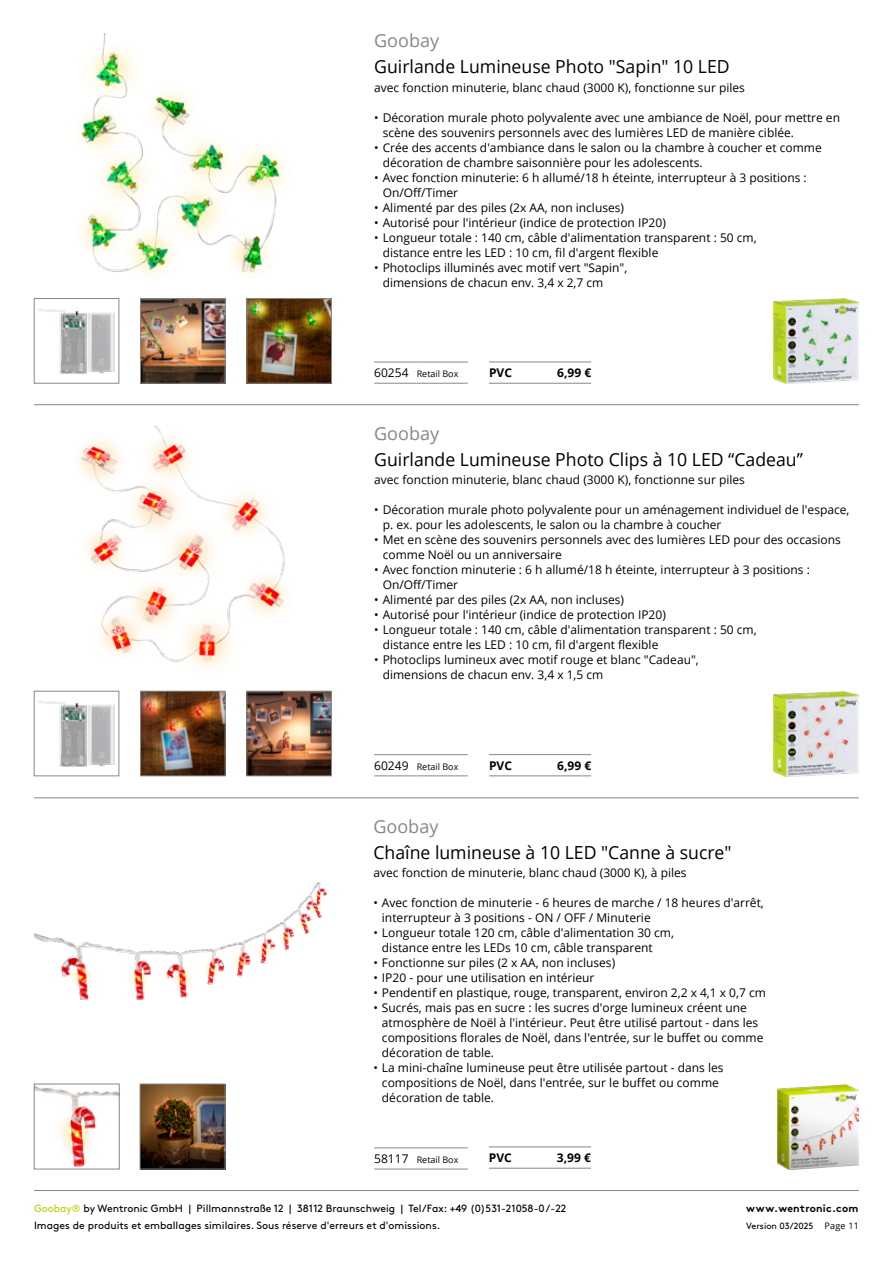
<style>
.page{position:relative;width:893px;height:1263px;background:#fff}
.page>*{position:absolute;margin:0;border:0;box-sizing:border-box;transform-origin:0 0}
.t1{font:18px "Open Sans";color:#000}
.t2{font:18px "Open Sans";color:#868786}
.t3{font:12px/15px "Open Sans";color:#000}
.t4{font:700 12px "Open Sans";color:#000}
.t5{font:10.5px/16.8px "Brown";color:#000}
.t6{font:700 10.5px "Brown";letter-spacing:.025em;color:#000}
.t7{font:9px "Open Sans";color:#000}
.t8{font:9px "Brown";color:#000}
.s1{font-size:12px}
.s2{color:#bbcf00}
.s3{font-family:"Open Sans"}
</style>
<div class="page">
<hr style="left:34px;top:1190px;width:825px;height:1px;background:#868786">
<hr style="left:34px;top:404px;width:825px;height:1px;background:#868786">
<hr style="left:34px;top:798px;width:825px;height:1px;background:#868786">
<img style="left:142px;top:300px;width:81px;height:81px">
<div style="left:140px;top:298px;width:85px;height:85px;border:1px solid #868786"></div>
<img style="left:142px;top:693px;width:81px;height:81px">
<div style="left:140px;top:691px;width:85px;height:85px;border:1px solid #868786"></div>
<img style="left:774px;top:298px;width:85px;height:85px">
<img style="left:774px;top:691px;width:85px;height:85px">
<img style="left:249px;top:300px;width:81px;height:81px">
<div style="left:247px;top:298px;width:85px;height:85px;border:1px solid #868786"></div>
<img style="left:249px;top:693px;width:81px;height:81px">
<div style="left:247px;top:691px;width:85px;height:85px;border:1px solid #868786"></div>
<img style="left:79px;top:33px;width:205px;height:242px">
<img style="left:79px;top:426px;width:208px;height:241px">
<hr style="left:374px;top:362px;width:43px;height:1px;background:#868786">
<hr style="left:374px;top:383px;width:43px;height:1px;background:#868786">
<hr style="left:417px;top:362px;width:51px;height:1px;background:#868786">
<hr style="left:417px;top:383px;width:51px;height:1px;background:#868786">
<hr style="left:374px;top:754px;width:43px;height:1px;background:#868786">
<hr style="left:374px;top:776px;width:43px;height:1px;background:#868786">
<hr style="left:417px;top:754px;width:51px;height:1px;background:#868786">
<hr style="left:417px;top:776px;width:51px;height:1px;background:#868786">
<img style="left:38px;top:309px;width:77px;height:65px">
<div style="left:34px;top:298px;width:85px;height:85px;border:1px solid #868786"></div>
<img style="left:38px;top:701px;width:77px;height:65px">
<div style="left:34px;top:691px;width:85px;height:85px;border:1px solid #868786"></div>
<img style="left:778px;top:1084px;width:81px;height:85px">
<img style="left:36px;top:1086px;width:81px;height:81px">
<div style="left:34px;top:1084px;width:85px;height:85px;border:1px solid #868786"></div>
<img style="left:142px;top:1086px;width:81px;height:81px">
<div style="left:140px;top:1084px;width:85px;height:85px;border:1px solid #868786"></div>
<img style="left:34px;top:882px;width:293px;height:118px">
<hr style="left:374px;top:1147px;width:43px;height:1px;background:#868786">
<hr style="left:374px;top:1169px;width:43px;height:1px;background:#868786">
<hr style="left:417px;top:1147px;width:51px;height:1px;background:#868786">
<hr style="left:417px;top:1169px;width:51px;height:1px;background:#868786">
<hr style="left:489px;top:362px;width:51px;height:1px;background:#868786">
<hr style="left:540px;top:362px;width:51px;height:1px;background:#868786">
<hr style="left:489px;top:383px;width:51px;height:1px;background:#868786">
<hr style="left:540px;top:383px;width:51px;height:1px;background:#868786">
<hr style="left:489px;top:754px;width:51px;height:1px;background:#868786">
<hr style="left:540px;top:754px;width:51px;height:1px;background:#868786">
<hr style="left:489px;top:776px;width:51px;height:1px;background:#868786">
<hr style="left:540px;top:776px;width:51px;height:1px;background:#868786">
<hr style="left:489px;top:1147px;width:51px;height:1px;background:#868786">
<hr style="left:540px;top:1147px;width:51px;height:1px;background:#868786">
<hr style="left:489px;top:1168px;width:51px;height:1px;background:#868786">
<hr style="left:540px;top:1168px;width:51px;height:1px;background:#868786">
<h1 class="t2" style="left:374px;top:28px;width:66px">Goobay</h1>
<h1 class="t1" style="left:374px;top:54px;width:357px">Guirlande Lumineuse Photo "Sapin" 10 LED</h1>
<p class="t3" style="left:374px;top:79px;width:372px">avec fonction minuterie, blanc chaud (3000 K), fonctionne sur piles</p>
<p class="t3" style="left:383px;top:109px;width:459px;text-indent:-9px">• Décoration murale photo polyvalente avec une ambiance de Noël, pour mettre en scène des souvenirs personnels avec des lumières LED de manière ciblée.</p>
<p class="t3" style="left:383px;top:139px;width:440px;text-indent:-9px">• Crée des accents d'ambiance dans le salon ou la chambre à coucher et comme décoration de chambre saisonnière pour les adolescents.</p>
<p class="t3" style="left:383px;top:169px;width:426px;text-indent:-9px">• Avec fonction minuterie: 6 h allumé/18 h éteinte, interrupteur à 3 positions :<br>On/Off/Timer</p>
<p class="t3" style="left:374px;top:199px;width:251px">• Alimenté par des piles (2x AA, non incluses)</p>
<p class="t3" style="left:374px;top:214px;width:293px">• Autorisé pour l'intérieur (indice de protection IP20)</p>
<p class="t3" style="left:383px;top:229px;width:375px;text-indent:-9px">• Longueur totale : 140 cm, câble d'alimentation transparent : 50 cm, distance entre les LED : 10 cm, fil d'argent flexible</p>
<p class="t3" style="left:383px;top:259px;width:246px;text-indent:-9px">• Photoclips illuminés avec motif vert "Sapin", dimensions de chacun env. 3,4 x 2,7 cm</p>
<p class="t7" style="left:374px;top:368px;width:86px"><span class="s1">60254</span> Retail Box</p>
<p class="t4" style="left:489px;top:364px;width:24px">PVC</p>
<p class="t4" style="left:557px;top:364px;width:36px">6,99 €</p>
<h1 class="t2" style="left:374px;top:421px;width:66px">Goobay</h1>
<h1 class="t1" style="left:374px;top:447px;width:430px">Guirlande Lumineuse Photo Clips à 10 LED “Cadeau”</h1>
<p class="t3" style="left:374px;top:472px;width:372px">avec fonction minuterie, blanc chaud (3000 K), fonctionne sur piles</p>
<p class="t3" style="left:383px;top:502px;width:468px;text-indent:-9px">• Décoration murale photo polyvalente pour un aménagement individuel de l'espace, p. ex. pour les adolescents, le salon ou la chambre à coucher</p>
<p class="t3" style="left:383px;top:532px;width:460px;text-indent:-9px">• Met en scène des souvenirs personnels avec des lumières LED pour des occasions comme Noël ou un anniversaire</p>
<p class="t3" style="left:383px;top:562px;width:429px;text-indent:-9px">• Avec fonction minuterie : 6 h allumé/18 h éteinte, interrupteur à 3 positions :<br>On/Off/Timer</p>
<p class="t3" style="left:374px;top:592px;width:251px">• Alimenté par des piles (2x AA, non incluses)</p>
<p class="t3" style="left:374px;top:607px;width:293px">• Autorisé pour l'intérieur (indice de protection IP20)</p>
<p class="t3" style="left:383px;top:622px;width:375px;text-indent:-9px">• Longueur totale : 140 cm, câble d'alimentation transparent : 50 cm, distance entre les LED : 10 cm, fil d'argent flexible</p>
<p class="t3" style="left:383px;top:652px;width:318px;text-indent:-9px">• Photoclips lumineux avec motif rouge et blanc "Cadeau", dimensions de chacun env. 3,4 x 1,5 cm</p>
<p class="t7" style="left:374px;top:760px;width:86px"><span class="s1">60249</span> Retail Box</p>
<p class="t4" style="left:489px;top:757px;width:24px">PVC</p>
<p class="t4" style="left:557px;top:757px;width:36px">6,99 €</p>
<h1 class="t2" style="left:373px;top:814px;width:66px">Goobay</h1>
<h1 class="t1" style="left:373px;top:840px;width:360px">Chaîne lumineuse à 10 LED "Canne à sucre"</h1>
<p class="t3" style="left:373px;top:865px;width:315px">avec fonction de minuterie, blanc chaud (3000 K), à piles</p>
<p class="t3" style="left:382px;top:895px;width:383px;text-indent:-9px">• Avec fonction de minuterie - 6 heures de marche / 18 heures d'arrêt, interrupteur à 3 positions - ON / OFF / Minuterie</p>
<p class="t3" style="left:382px;top:925px;width:294px;text-indent:-9px">• Longueur totale 120 cm, câble d'alimentation 30 cm, distance entre les LEDs 10 cm, câble transparent</p>
<p class="t3" style="left:373px;top:955px;width:243px">• Fonctionne sur piles (2 x AA, non incluses)</p>
<p class="t3" style="left:373px;top:970px;width:223px">• IP20 - pour une utilisation en intérieur</p>
<p class="t3" style="left:373px;top:985px;width:394px">• Pendentif en plastique, rouge, transparent, environ 2,2 x 4,1 x 0,7 cm</p>
<p class="t3" style="left:382px;top:1000px;width:383px;text-indent:-9px">• Sucrés, mais pas en sucre : les sucres d'orge lumineux créent une atmosphère de Noël à l'intérieur. Peut être utilisé partout - dans les compositions florales de Noël, dans l'entrée, sur le buffet ou comme décoration de table.</p>
<p class="t3" style="left:382px;top:1060px;width:343px;text-indent:-9px">• La mini-chaîne lumineuse peut être utilisée partout - dans les compositions de Noël, dans l'entrée, sur le buffet ou comme décoration de table.</p>
<p class="t7" style="left:374px;top:1153px;width:86px"><span class="s1">58117</span> Retail Box</p>
<p class="t4" style="left:489px;top:1149px;width:24px">PVC</p>
<p class="t4" style="left:557px;top:1149px;width:36px">3,99 €</p>
<p class="t5" style="left:34px;top:1199px;width:534px"><span class="s2">Goobay®</span> by Wentronic GmbH | Pillmannstraße 12 | 38112 Braunschweig | Tel/Fax: +49 (0)531-21058-0 /-22<br>Images de produits et emballages similaires. Sous réserve d'erreurs et d'omissions.</p>
<p class="t6" style="left:746px;top:1199px;width:114px">www.wentronic.com</p>
<p class="t8" style="left:746px;top:1219px;width:114px">Version 03/2025 <span class="s3">Page 11</span></p>
</div>
